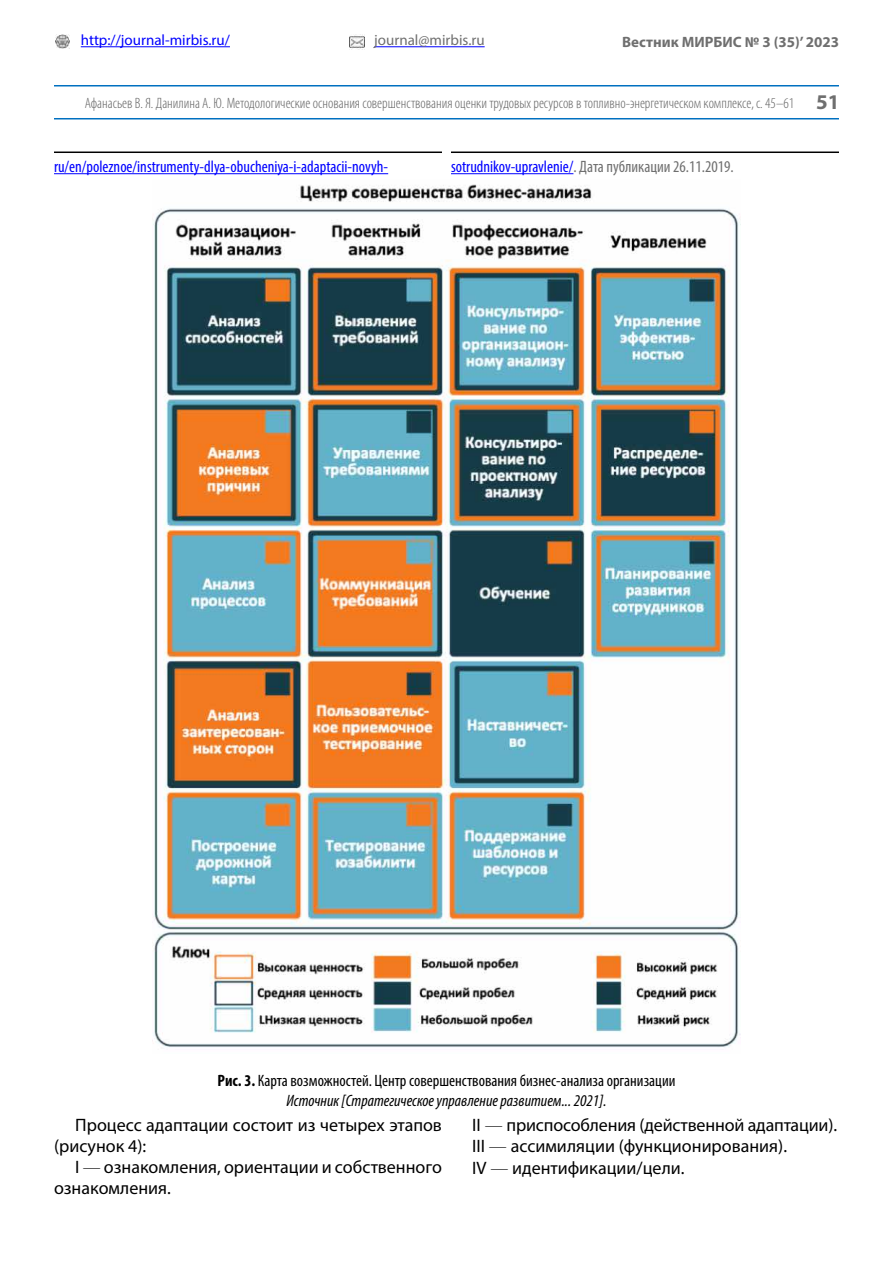
<style>
.page{position:relative;width:893px;height:1263px;background:#fff}
.page>*{position:absolute;margin:0;border:0;box-sizing:border-box;transform-origin:0 0}
.t1{font:18px/21px "Myriad Pro";color:#000}
.t2{font:condensed 16.5px/19.8px "Myriad Pro";color:#000;text-align:center}
.t3{font:condensed 16.5px "Myriad Pro";color:#00f}
.t4{font:condensed 16.5px "Myriad Pro";color:#6f6f6f}
.t5{font:300 condensed 15px "Myriad Pro";color:#636363}
.t6{font:15px "Myriad Pro";color:#00f}
.t7{font:700 15px "Myriad Pro";color:#6f6f6f}
.t8{font:15px "Myriad Pro";color:#6f6f6f}
.s1{font-weight:700;font-stretch:normal;font-size:21px;color:#6f6f6f}
.s2{color:#00f}
.s3{font-weight:700}
.s4{font-style:italic}
.s5{font-weight:300;font-stretch:condensed}
</style>
<div class="page">
<hr style="left:54px;top:118px;width:785px;height:1px;background:#0070c0">
<img style="left:55px;top:34px;width:15px;height:15px">
<img style="left:349px;top:34px;width:16px;height:15px">
<hr style="left:81px;top:46px;width:149px;height:1px;background:#00f">
<hr style="left:374px;top:46px;width:111px;height:1px;background:#00f">
<hr style="left:54px;top:85px;width:785px;height:1px;background:#0070c0">
<hr style="left:54px;top:151px;width:388px;height:2px;background:#000">
<hr style="left:54px;top:173px;width:334px;height:1px;background:#00f">
<hr style="left:451px;top:151px;width:388px;height:2px;background:#000">
<hr style="left:451px;top:173px;width:122px;height:1px;background:#00f">
<img style="left:153px;top:184px;width:587px;height:863px">
<p class="t6" style="left:81px;top:31px;width:151px">http://journal-mirbis.ru/</p>
<p class="t8" style="left:374px;top:31px;width:112px">journal@mirbis.ru</p>
<p class="t7" style="left:622px;top:32px;width:218px">Вестник МИРБИС № 3 (35)’ 2023</p>
<p class="t5" style="left:85px;top:94px;width:756px">Афанасьев В. Я. Данилина А. Ю. Методологические основания совершенствования оценки трудовых ресурсов в топливно-энергетическом комплексе, c. 45–61 <span class="s1">51</span></p>
<p class="t3" style="left:54px;top:157px;width:336px">ru/en/poleznoe/instrumenty-dlya-obucheniya-i-adaptacii-novyh-</p>
<p class="t4" style="left:451px;top:157px;width:284px"><span class="s2">sotrudnikov-upravlenie/</span>. Дата публикации 26.11.2019.</p>
<p class="t2" style="left:218px;top:1071px;width:459px"><span class="s3">Рис. 3.</span> Карта возможностей. Центр совершенствования бизнес-анализа организации<br><span class="s4">Источник [Стратегическое управление развитием... 2021].</span></p>
<p class="t1" style="left:54px;top:1115px;width:389px;text-indent:21px">Процесс адаптации состоит из четырех этапов (рисунок 4):</p>
<p class="t1" style="left:54px;top:1157px;width:389px;text-indent:21px">I <span class="s5">—</span> ознакомления, ориентации и собственного ознакомления.</p>
<p class="t1" style="left:472px;top:1115px;width:366px">II <span class="s5">—</span> приспособления (действенной адаптации).<br>III <span class="s5">—</span> ассимиляции (функционирования).<br>IV <span class="s5">—</span> идентификации/цели.</p>
</div>
